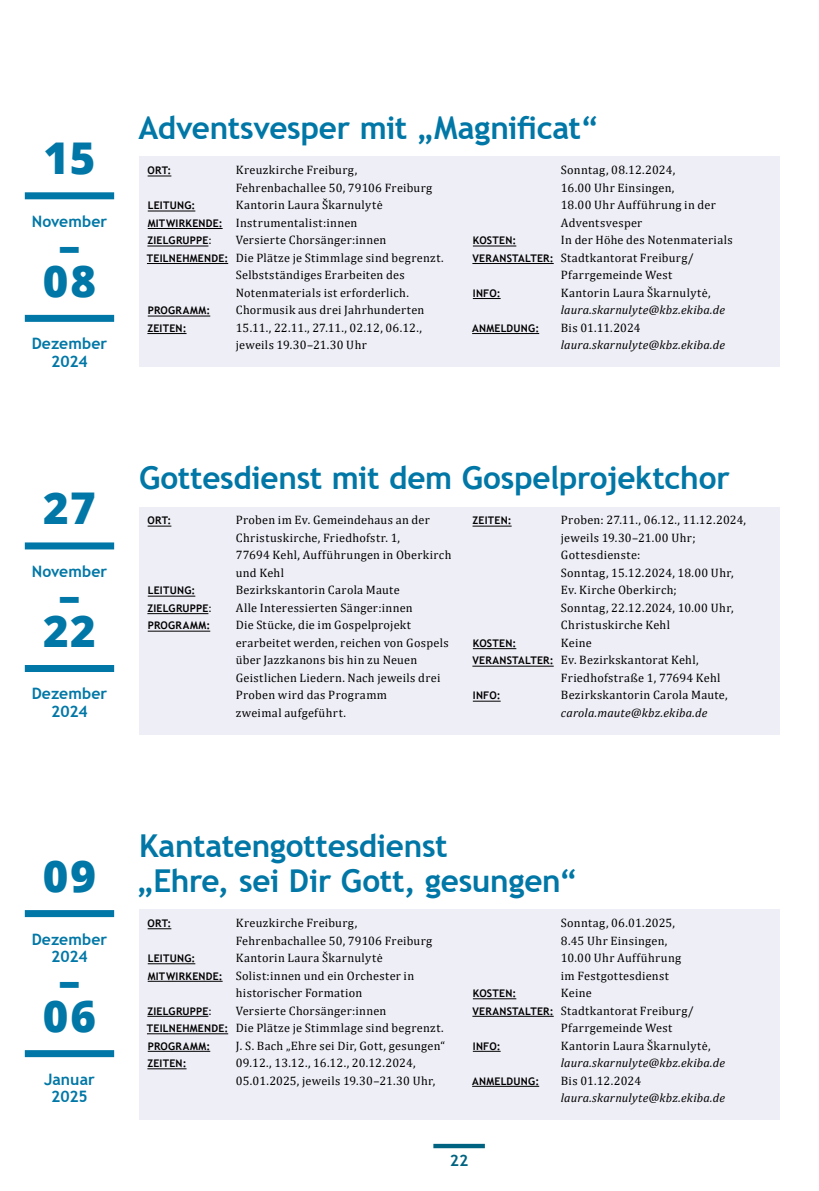
<style>
.page{position:relative;width:819px;height:1191px;background:#fff}
.page>*{position:absolute;margin:0;border:0;box-sizing:border-box;transform-origin:0 0}
.t1{font:800 43.75px/35px "Open Sans";letter-spacing:.04em;color:#0077a6;text-align:center}
.t2{font:700 31.5px/35px "Trebuchet MS";letter-spacing:-.01em;color:#0077a6}
.t3{font:700 15.75px/17.5px "Trebuchet MS";letter-spacing:.005em;color:#0077a6;text-align:center}
.t4{font:700 15.75px "Trebuchet MS";color:#006381}
.t5{font:12.25px/17.5px "Cambria";letter-spacing:.025em;color:#000}
.t6{font:italic 12.25px "Cambria";letter-spacing:.015em;color:#000}
.t7{font:12.25px "Cambria";letter-spacing:.005em;color:#000}
.t8{font:700 10.5px "Trebuchet MS";letter-spacing:.02em;color:#000}
.s1{font-family:"Trebuchet MS";font-weight:700;font-size:10.5px}
.s2{font-family:"Cambria";font-weight:400;font-size:12.25px}
</style>
<div class="page">
<div style="left:433px;top:1143px;width:52px;height:5px;background:#006381"></div>
<div style="left:139px;top:909px;width:640px;height:210px;background:#eeeef7"></div>
<div style="left:139px;top:507px;width:640px;height:227px;background:#eeeef7"></div>
<div style="left:139px;top:157px;width:640px;height:210px;background:#eeeef7"></div>
<svg style="left:148px;top:175px;width:23px;height:1px"></svg>
<hr style="left:148px;top:210px;width:47px;height:1px;background:#000">
<hr style="left:148px;top:228px;width:75px;height:1px;background:#000">
<hr style="left:147px;top:245px;width:61px;height:1px;background:#000">
<hr style="left:147px;top:263px;width:81px;height:1px;background:#000">
<hr style="left:148px;top:315px;width:62px;height:1px;background:#000">
<hr style="left:147px;top:333px;width:39px;height:1px;background:#000">
<hr style="left:473px;top:245px;width:43px;height:1px;background:#000">
<hr style="left:472px;top:263px;width:81px;height:1px;background:#000">
<svg style="left:473px;top:298px;width:27px;height:1px"></svg>
<hr style="left:472px;top:333px;width:67px;height:1px;background:#000">
<svg style="left:148px;top:525px;width:23px;height:1px"></svg>
<hr style="left:148px;top:595px;width:47px;height:1px;background:#000">
<hr style="left:147px;top:613px;width:61px;height:1px;background:#000">
<hr style="left:148px;top:630px;width:62px;height:1px;background:#000">
<hr style="left:472px;top:525px;width:39px;height:1px;background:#000">
<hr style="left:473px;top:648px;width:43px;height:1px;background:#000">
<hr style="left:472px;top:665px;width:81px;height:1px;background:#000">
<svg style="left:473px;top:700px;width:27px;height:1px"></svg>
<svg style="left:148px;top:928px;width:23px;height:1px"></svg>
<hr style="left:148px;top:963px;width:47px;height:1px;background:#000">
<hr style="left:148px;top:980px;width:75px;height:1px;background:#000">
<hr style="left:147px;top:1015px;width:61px;height:1px;background:#000">
<hr style="left:147px;top:1033px;width:81px;height:1px;background:#000">
<hr style="left:148px;top:1050px;width:62px;height:1px;background:#000">
<hr style="left:147px;top:1068px;width:39px;height:1px;background:#000">
<hr style="left:473px;top:998px;width:43px;height:1px;background:#000">
<hr style="left:472px;top:1015px;width:81px;height:1px;background:#000">
<svg style="left:473px;top:1050px;width:27px;height:1px"></svg>
<hr style="left:472px;top:1085px;width:67px;height:1px;background:#000">
<div style="left:25px;top:542px;width:89px;height:7px;background:#0077a6"></div>
<div style="left:25px;top:665px;width:89px;height:7px;background:#0077a6"></div>
<div style="left:25px;top:910px;width:89px;height:7px;background:#0077a6"></div>
<div style="left:25px;top:1050px;width:89px;height:7px;background:#0077a6"></div>
<div style="left:25px;top:192px;width:89px;height:7px;background:#0077a6"></div>
<div style="left:25px;top:315px;width:89px;height:7px;background:#0077a6"></div>
<h1 class="t1" style="left:44px;top:142px;width:53px">15</h1>
<p class="t3" style="left:32px;top:214px;width:77px">November</p>
<h1 class="t1" style="left:43px;top:229px;width:55px">–<br>08</h1>
<p class="t3" style="left:32px;top:336px;width:77px">Dezember<br>2024</p>
<h2 class="t2" style="left:138px;top:110px;width:462px">Adventsvesper mit „Magnificat“</h2>
<p class="t8" style="left:148px;top:166px;width:25px">ORT:</p>
<p class="t5" style="left:236px;top:162px;width:198px">Kreuzkirche Freiburg,<br>Fehrenbachallee 50, 79106 Freiburg</p>
<p class="t8" style="left:148px;top:201px;width:49px">LEITUNG:</p>
<p class="t5" style="left:561px;top:162px;width:156px">Sonntag, 08.12.2024,<br>16.00 Uhr Einsingen,<br>18.00 Uhr Aufführung in der<br>Adventsvesper</p>
<p class="t5" style="left:148px;top:196px;width:236px;text-indent:88px">Kantorin Laura Škarnulytė<br><span class="s1">MITWIRKENDE:</span> Instrumentalist:innen</p>
<p class="t8" style="left:147px;top:236px;width:66px">ZIELGRUPPE<span class="s2">:</span></p>
<p class="t5" style="left:236px;top:232px;width:152px">Versierte Chorsänger:innen</p>
<p class="t5" style="left:147px;top:249px;width:298px"><span class="s1">TEILNEHMENDE:</span> Die Plätze je Stimmlage sind begrenzt.</p>
<p class="t5" style="left:236px;top:267px;width:170px">Selbstständiges Erarbeiten des</p>
<p class="t5" style="left:236px;top:284px;width:175px">Notenmaterials ist erforderlich.</p>
<p class="t8" style="left:148px;top:306px;width:64px">PROGRAMM:</p>
<p class="t5" style="left:236px;top:302px;width:190px">Chormusik aus drei Jahrhunderten</p>
<p class="t8" style="left:147px;top:324px;width:41px">ZEITEN:</p>
<p class="t5" style="left:236px;top:319px;width:188px">15.11., 22.11., 27.11., 02.12, 06.12., jeweils 19.30–21.30 Uhr</p>
<p class="t8" style="left:473px;top:236px;width:45px">KOSTEN:</p>
<p class="t5" style="left:561px;top:232px;width:173px">In der Höhe des Notenmaterials</p>
<p class="t5" style="left:472px;top:249px;width:223px"><span class="s1">VERANSTALTER:</span> Stadtkantorat Freiburg/</p>
<p class="t5" style="left:561px;top:267px;width:113px">Pfarrgemeinde West</p>
<p class="t8" style="left:473px;top:289px;width:29px">INFO:</p>
<p class="t5" style="left:561px;top:284px;width:151px">Kantorin Laura Škarnulytė,</p>
<p class="t6" style="left:561px;top:306px;width:166px">laura.skarnulyte@kbz.ekiba.de</p>
<p class="t8" style="left:472px;top:324px;width:69px">ANMELDUNG:</p>
<p class="t7" style="left:561px;top:322px;width:81px">Bis 01.11.2024</p>
<p class="t6" style="left:561px;top:341px;width:166px">laura.skarnulyte@kbz.ekiba.de</p>
<h1 class="t1" style="left:43px;top:492px;width:54px">27</h1>
<p class="t3" style="left:32px;top:564px;width:77px">November</p>
<h1 class="t1" style="left:43px;top:579px;width:54px">–<br>22</h1>
<p class="t3" style="left:32px;top:686px;width:77px">Dezember<br>2024</p>
<h2 class="t2" style="left:139px;top:463px;width:592px">Gottesdienst mit dem Gospelprojektchor</h2>
<p class="t8" style="left:148px;top:516px;width:25px">ORT:</p>
<p class="t5" style="left:236px;top:512px;width:217px">Proben im Ev. Gemeindehaus an der<br>Christuskirche, Friedhofstr. 1,<br>77694 Kehl, Aufführungen in Oberkirch und Kehl</p>
<p class="t8" style="left:148px;top:586px;width:49px">LEITUNG:</p>
<p class="t5" style="left:236px;top:582px;width:165px">Bezirkskantorin Carola Maute</p>
<p class="t8" style="left:147px;top:604px;width:66px">ZIELGRUPPE<span class="s2">:</span></p>
<p class="t5" style="left:236px;top:599px;width:178px">Alle Interessierten Sänger:innen</p>
<p class="t8" style="left:148px;top:621px;width:64px">PROGRAMM:</p>
<p class="t5" style="left:236px;top:617px;width:214px">Die Stücke, die im Gospelprojekt erarbeitet werden, reichen von Gospels über Jazzkanons bis hin zu Neuen<br>Geistlichen Liedern. Nach jeweils drei<br>Proben wird das Programm<br>zweimal aufgeführt.</p>
<p class="t8" style="left:472px;top:516px;width:41px">ZEITEN:</p>
<p class="t5" style="left:561px;top:512px;width:187px">Proben: 27.11., 06.12., 11.12.2024, jeweils 19.30–21.00 Uhr;<br>Gottesdienste:<br>Sonntag, 15.12.2024, 18.00 Uhr,<br>Ev. Kirche Oberkirch;<br>Sonntag, 22.12.2024, 10.00 Uhr,<br>Christuskirche Kehl</p>
<p class="t8" style="left:473px;top:639px;width:45px">KOSTEN:</p>
<p class="t5" style="left:561px;top:634px;width:32px">Keine</p>
<p class="t5" style="left:472px;top:652px;width:228px"><span class="s1">VERANSTALTER:</span> Ev. Bezirkskantorat Kehl,</p>
<p class="t5" style="left:561px;top:669px;width:161px">Friedhofstraße 1, 77694 Kehl</p>
<p class="t8" style="left:473px;top:691px;width:29px">INFO:</p>
<p class="t5" style="left:561px;top:687px;width:168px">Bezirkskantorin Carola Maute,</p>
<p class="t6" style="left:561px;top:708px;width:148px">carola.maute@kbz.ekiba.de</p>
<h1 class="t1" style="left:43px;top:859px;width:55px">09</h1>
<p class="t3" style="left:32px;top:931px;width:77px">Dezember<br>2024</p>
<h1 class="t1" style="left:43px;top:964px;width:55px">–<br>06</h1>
<p class="t3" style="left:44px;top:1071px;width:52px">Januar<br>2025</p>
<h2 class="t2" style="left:137px;top:831px;width:442px">Kantatengottesdienst<br>„Ehre, sei Dir Gott, gesungen“</h2>
<p class="t8" style="left:148px;top:919px;width:25px">ORT:</p>
<p class="t5" style="left:236px;top:914px;width:198px">Kreuzkirche Freiburg,<br>Fehrenbachallee 50, 79106 Freiburg</p>
<p class="t8" style="left:148px;top:954px;width:49px">LEITUNG:</p>
<p class="t5" style="left:236px;top:949px;width:148px">Kantorin Laura Škarnulytė</p>
<p class="t5" style="left:148px;top:967px;width:268px"><span class="s1">MITWIRKENDE:</span> Solist:innen und ein Orchester in</p>
<p class="t5" style="left:236px;top:984px;width:128px">historischer Formation</p>
<p class="t8" style="left:147px;top:1006px;width:66px">ZIELGRUPPE<span class="s2">:</span></p>
<p class="t5" style="left:561px;top:914px;width:122px">Sonntag, 06.01.2025,<br>8.45 Uhr Einsingen,<br>10.00 Uhr Aufführung im Festgottesdienst</p>
<p class="t8" style="left:473px;top:989px;width:45px">KOSTEN:</p>
<p class="t5" style="left:561px;top:984px;width:32px">Keine</p>
<p class="t5" style="left:472px;top:1002px;width:223px"><span class="s1">VERANSTALTER:</span> Stadtkantorat Freiburg/</p>
<p class="t5" style="left:561px;top:1019px;width:113px">Pfarrgemeinde West</p>
<p class="t8" style="left:473px;top:1041px;width:29px">INFO:</p>
<p class="t5" style="left:561px;top:1036px;width:151px">Kantorin Laura Škarnulytė,</p>
<p class="t6" style="left:561px;top:1058px;width:166px">laura.skarnulyte@kbz.ekiba.de</p>
<p class="t8" style="left:472px;top:1076px;width:69px">ANMELDUNG:</p>
<p class="t7" style="left:561px;top:1074px;width:82px">Bis 01.12.2024</p>
<p class="t6" style="left:561px;top:1093px;width:166px">laura.skarnulyte@kbz.ekiba.de</p>
<p class="t5" style="left:147px;top:1002px;width:298px;text-indent:89px">Versierte Chorsänger:innen<br><span class="s1">TEILNEHMENDE:</span> Die Plätze je Stimmlage sind begrenzt.</p>
<p class="t8" style="left:148px;top:1041px;width:64px">PROGRAMM:</p>
<p class="t5" style="left:236px;top:1037px;width:211px">J. S. Bach „Ehre sei Dir, Gott, gesungen“</p>
<p class="t8" style="left:147px;top:1059px;width:41px">ZEITEN:</p>
<p class="t5" style="left:236px;top:1054px;width:201px">09.12., 13.12., 16.12., 20.12.2024,<br>05.01.2025, jeweils 19.30–21.30 Uhr,</p>
<p class="t4" style="left:450px;top:1154px;width:20px">22</p>
</div>
